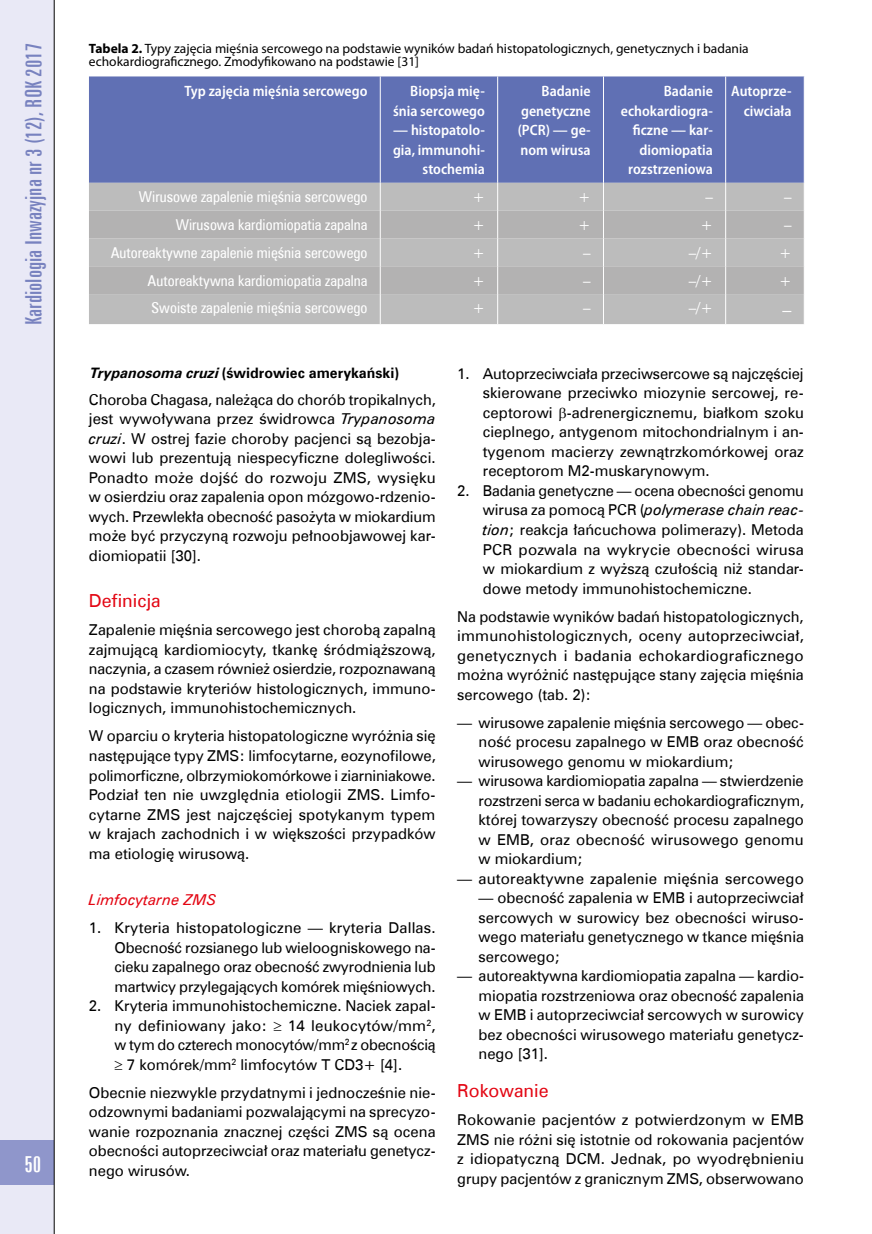
<style>
.page{position:relative;width:872px;height:1234px;background:#fff}
.page>*{position:absolute;margin:0;border:0;box-sizing:border-box;transform-origin:0 0}
.t1{font:22.5px "Zurich X Cn EU";color:#7882bf;scale:1.07 1}
.t2{font:22.5px "Zurich X Cn EU";color:#fff;scale:1.07 1}
.t3{font:18px "Zurich EU";color:#e30613}
.t4{font:18px "Zurich Cn EU";color:#fff}
.t5{font:15px/19.5px "Zurich EU";color:#000;text-align:justify}
.t6{font:600 semi-condensed 15px/19.5px "Myriad Pro";color:#fff;text-align:right}
.t7{font:15px "Zurich Cn EU";color:#fff}
.t8{font:italic 15px "Zurich EU";color:#e30613}
.t9{font:700 14.4px "Zurich EU";color:#000}
.t10{font:13.5px/13.5px "Myriad Pro";color:#000}
.s1{font-weight:700}
.s2{font-style:italic}
</style>
<div class="page">
<div style="left:0;top:0;width:54px;height:1233px;background:#e9e9f6"></div>
<div style="left:0;top:1140px;width:54px;height:44px;background:#8f96cb"></div>
<hr style="left:54px;top:0;width:1px;height:1233px;background:#000">
<div style="left:89px;top:76px;width:715px;height:107px;background:#6070b4"></div>
<div style="left:89px;top:183px;width:715px;height:141px;background:#bcbcbc"></div>
<svg style="left:89px;top:210px;width:715px;height:84px;background:#b6b5b5"></svg>
<hr style="left:380px;top:76px;width:1px;height:107px;background:#fff">
<hr style="left:497px;top:76px;width:1px;height:107px;background:#fff">
<hr style="left:603px;top:76px;width:1px;height:107px;background:#fff">
<hr style="left:725px;top:76px;width:1px;height:107px;background:#fff">
<svg style="left:380px;top:183px;width:1px;height:111px"></svg>
<svg style="left:497px;top:183px;width:1px;height:111px"></svg>
<svg style="left:603px;top:183px;width:1px;height:111px"></svg>
<svg style="left:725px;top:183px;width:1px;height:111px"></svg>
<hr style="left:380px;top:294px;width:1px;height:30px;background:#fff">
<hr style="left:497px;top:294px;width:1px;height:30px;background:#fff">
<hr style="left:603px;top:294px;width:1px;height:30px;background:#fff">
<hr style="left:725px;top:294px;width:1px;height:30px;background:#fff">
<h1 class="t1" style="left:20px;top:325px;width:265px;rotate:-90deg">Kardiologia Inwazyjna nr 3 (12), ROK 2017</h1>
<h1 class="t2" style="left:24px;top:1150px;width:17px">50</h1>
<p class="t10" style="left:89px;top:41px;width:661px"><span class="s1">Tabela 2.</span> Typy zajęcia mięśnia sercowego na podstawie wyników badań histopatologicznych, genetycznych i badania echokardiograficznego. Zmodyfikowano na podstawie [31]</p>
<p class="t6" style="left:184px;top:82px;width:185px">Typ zajęcia mięśnia sercowego</p>
<p class="t6" style="left:393px;top:82px;width:93px">Biopsja mię&shy;śnia sercowego</p>
<p class="t6" style="left:393px;top:121px;width:93px">— histopatolo&shy;gia, immunohi&shy;stochemia</p>
<p class="t6" style="left:517px;top:82px;width:75px;text-align:justify;text-indent:24px">Badanie genetyczne (PCR) — ge&shy;nom wirusa</p>
<p class="t6" style="left:621px;top:82px;width:94px">Badanie echokardiogra&shy;ficzne — kar&shy;diomiopatia rozstrzeniowa</p>
<p class="t6" style="left:731px;top:82px;width:62px">Autoprze&shy;ciwciała</p>
<p class="t7" style="left:139px;top:188px;width:230px">Wirusowe zapalenie mięśnia sercowego</p>
<p class="t7" style="left:472px;top:188px;width:14px">+</p>
<p class="t7" style="left:578px;top:188px;width:14px">+</p>
<p class="t7" style="left:705px;top:188px;width:9px">–</p>
<p class="t7" style="left:784px;top:188px;width:9px">–</p>
<p class="t7" style="left:176px;top:215px;width:193px">Wirusowa kardiomiopatia zapalna</p>
<p class="t7" style="left:472px;top:215px;width:14px">+</p>
<p class="t7" style="left:578px;top:215px;width:14px">+</p>
<p class="t7" style="left:700px;top:215px;width:14px">+</p>
<p class="t7" style="left:784px;top:215px;width:9px">–</p>
<p class="t7" style="left:111px;top:243px;width:258px">Autoreaktywne zapalenie mięśnia sercowego</p>
<p class="t7" style="left:472px;top:243px;width:14px">+</p>
<p class="t7" style="left:583px;top:243px;width:9px">–</p>
<p class="t7" style="left:688px;top:243px;width:26px">–/+</p>
<p class="t7" style="left:779px;top:243px;width:14px">+</p>
<p class="t7" style="left:148px;top:271px;width:221px">Autoreaktywna kardiomiopatia zapalna</p>
<p class="t7" style="left:472px;top:271px;width:14px">+</p>
<p class="t7" style="left:583px;top:271px;width:9px">–</p>
<p class="t7" style="left:688px;top:271px;width:26px">–/+</p>
<p class="t7" style="left:779px;top:271px;width:14px">+</p>
<p class="t7" style="left:151px;top:299px;width:218px">Swoiste zapalenie mięśnia sercowego</p>
<p class="t7" style="left:472px;top:299px;width:14px">+</p>
<p class="t7" style="left:583px;top:299px;width:9px">–</p>
<p class="t7" style="left:688px;top:299px;width:26px">–/+</p>
<p class="t4" style="left:782px;top:298px;width:10px">–</p>
<p class="t9" style="left:89px;top:364px;width:312px"><span class="s2">Trypanosomacruzi</span>(świdrowiec amerykański)</p>
<p class="t5" style="left:89px;top:389px;width:348px">Choroba Chagasa, należąca do chorób tropikalnych, jest wywoływana przez świdrowca <span class="s2">Trypanosoma cruzi</span>. W ostrej fazie choroby pacjenci są bezobja&shy;wowi lub prezentują niespecyficzne dolegliwości.<br>Ponadto może dojść do rozwoju ZMS, wysięku w osierdziu oraz zapalenia opon mózgowo-rdzenio&shy;wych. Przewlekła obecność pasożyta w miokardium może być przyczyną rozwoju pełnoobjawowej kar&shy;diomiopatii [30].</p>
<p class="t3" style="left:89px;top:590px;width:73px">Definicja</p>
<p class="t5" style="left:89px;top:620px;width:348px">Zapalenie mięśnia sercowego jest chorobą zapalną zajmującą kardiomiocyty, tkankę śródmiąższową, naczynia, a czasem również osierdzie, rozpoznawaną na podstawie kryteriów histologicznych, immuno&shy;logicznych, immunohistochemicznych.</p>
<p class="t5" style="left:89px;top:726px;width:348px">W oparciu o kryteria histopatologiczne wyróżnia się następujące typy ZMS: limfocytarne, eozynofilowe, polimorficzne, olbrzymiokomórkowe i ziarniniakowe.<br>Podział ten nie uwzględnia etiologii ZMS. Limfo&shy;cytarne ZMS jest najczęściej spotykanym typem w krajach zachodnich i w większości przypadków ma etiologię wirusową.</p>
<p class="t8" style="left:89px;top:890px;width:129px">Limfocytarne ZMS</p>
<p class="t5" style="left:114px;top:917px;width:323px;text-indent:-26px">1. Kryteria histopatologiczne — kryteria Dallas.<br>Obecność rozsianego lub wieloogniskowego na&shy;cieku zapalnego oraz obecność zwyrodnienia lub martwicy przylegających komórek mięśniowych.</p>
<p class="t5" style="left:114px;top:995px;width:323px;text-indent:-26px">2. Kryteria immunohistochemiczne. Naciek zapal&shy;ny definiowany jako: ≥ 14 leukocytów/mm<sup>2</sup>, w tym do czterech monocytów/mm<sup>2</sup> z obecnością ≥ 7 komórek/mm<sup>2</sup> limfocytów T CD3+ [4].</p>
<p class="t5" style="left:89px;top:1082px;width:348px">Obecnie niezwykle przydatnymi i jednocześnie nie&shy;odzownymi badaniami pozwalającymi na sprecyzo&shy;wanie rozpoznania znacznej części ZMS są ocena obecności autoprzeciwciał oraz materiału genetycz&shy;nego wirusów.</p>
<p class="t5" style="left:483px;top:363px;width:323px;text-indent:-26px">1. Autoprzeciwciała przeciwsercowe są najczęściej skierowane przeciwko miozynie sercowej, re&shy;ceptorowi -adrenergicznemu, białkom szoku cieplnego, antygenom mitochondrialnym i an&shy;tygenom macierzy zewnątrzkomórkowej oraz receptorom M2-muskarynowym.</p>
<p class="t5" style="left:483px;top:480px;width:323px;text-indent:-26px">2. Badania genetyczne — ocena obecności genomu wirusa za pomocą PCR (<span class="s2">polymerase chain reac&shy;tion</span>; reakcja łańcuchowa polimerazy). Metoda PCR pozwala na wykrycie obecności wirusa w miokardium z wyższą czułością niż standar&shy;dowe metody immunohistochemiczne.</p>
<p class="t5" style="left:457px;top:606px;width:348px">Na podstawie wyników badań histopatologicznych, immunohistologicznych, oceny autoprzeciwciał, genetycznych i badania echokardiograficznego można wyróżnić następujące stany zajęcia mięśnia sercowego (tab. 2):</p>
<p class="t5" style="left:478px;top:712px;width:327px;text-indent:-21px">— wirusowe zapalenie mięśnia sercowego — obec&shy;ność procesu zapalnego w EMB oraz obecność wirusowego genomu w miokardium;</p>
<p class="t5" style="left:478px;top:770px;width:327px;text-indent:-21px">— wirusowa kardiomiopatia zapalna — stwierdzenie rozstrzeni serca w badaniu echokardiograficznym, której towarzyszy obecność procesu zapalnego w EMB, oraz obecność wirusowego genomu w miokardium;</p>
<p class="t5" style="left:457px;top:868px;width:348px">— autoreaktywne zapalenie mięśnia sercowego</p>
<p class="t5" style="left:478px;top:887px;width:327px">— obecność zapalenia w EMB i autoprzeciwciał sercowych w surowicy bez obecności wiruso&shy;wego materiału genetycznego w tkance mięśnia sercowego;</p>
<p class="t5" style="left:478px;top:965px;width:327px;text-indent:-21px">— autoreaktywna kardiomiopatia zapalna — kardio&shy;miopatia rozstrzeniowa oraz obecność zapalenia w EMB i autoprzeciwciał sercowych w surowicy bez obecności wirusowego materiału genetycz&shy;nego [31].</p>
<p class="t3" style="left:457px;top:1079px;width:93px">Rokowanie</p>
<p class="t5" style="left:457px;top:1109px;width:348px">Rokowanie pacjentów z potwierdzonym w EMB ZMS nie różni się istotnie od rokowania pacjentów z idiopatyczną DCM. Jednak, po wyodrębnieniu grupy pacjentów z granicznym ZMS, obserwowano</p>
</div>
